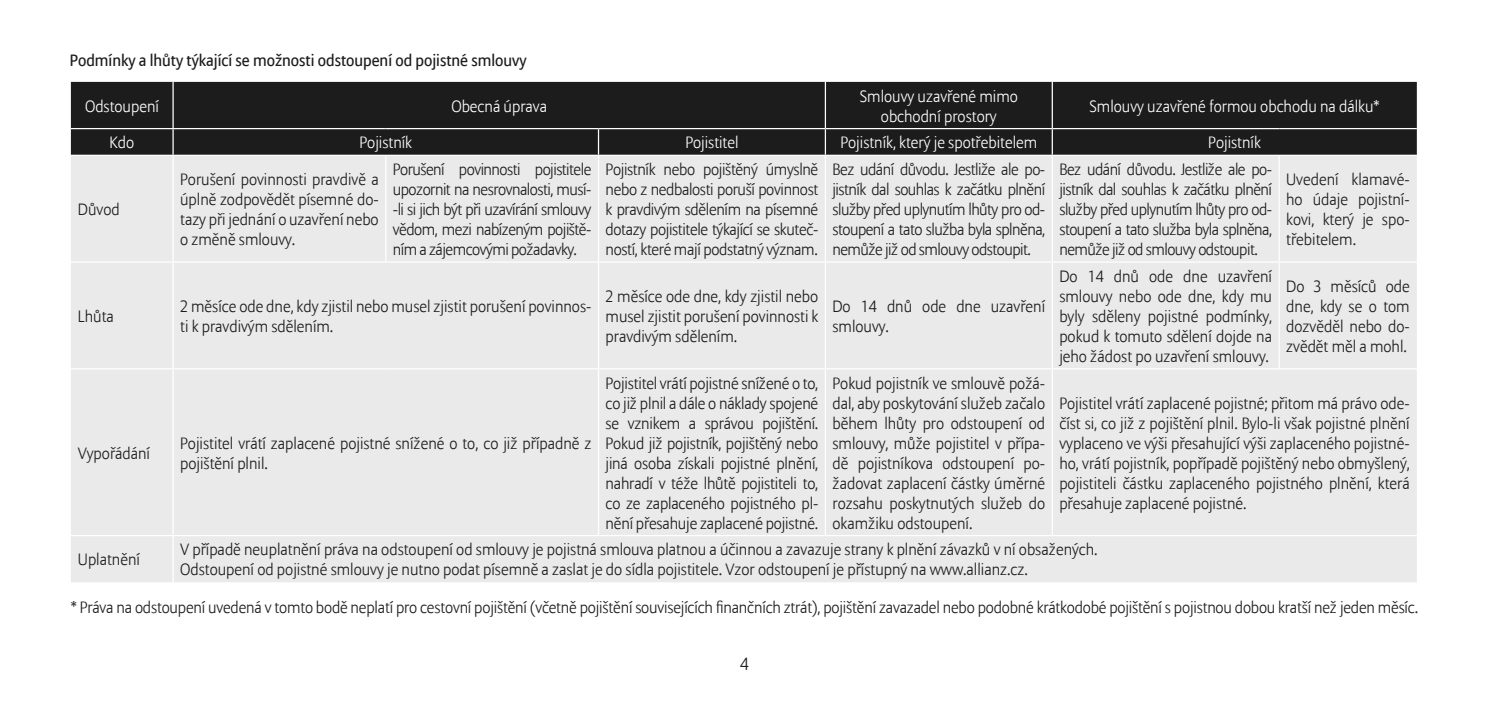
<style>
.page{position:relative;width:1489px;height:702px;background:#fff}
.page>*{position:absolute;margin:0;border:0;box-sizing:border-box;transform-origin:0 0}
.t1{font:300 17.5px "Allianz Sans";color:#1c1c1c}
.t2{font:300 16.25px/20px "Allianz Sans";color:#1c1c1c;text-align:justify}
.t3{font:300 16.25px/20px "Allianz Sans";color:#fff;text-align:center}
.t4{font:16.25px "Allianz Sans";color:#1c1c1c}
</style>
<div class="page">
<div style="left:71px;top:82px;width:1345px;height:73px;background:#1c1c1c"></div>
<div style="left:71px;top:156px;width:1345px;height:426px;background:#eaeaea"></div>
<hr style="left:172px;top:82px;width:2px;height:46px;background:#fff">
<hr style="left:824px;top:82px;width:2px;height:46px;background:#fff">
<hr style="left:1051px;top:82px;width:1px;height:46px;background:#fff">
<hr style="left:71px;top:128px;width:102px;height:1px;background:#fff">
<hr style="left:173px;top:128px;width:213px;height:1px;background:#fff">
<hr style="left:172px;top:129px;width:2px;height:26px;background:#fff">
<hr style="left:386px;top:128px;width:212px;height:1px;background:#fff">
<hr style="left:598px;top:128px;width:227px;height:1px;background:#fff">
<svg style="left:598px;top:129px;width:1px;height:26px"></svg>
<hr style="left:825px;top:128px;width:227px;height:1px;background:#fff">
<hr style="left:824px;top:129px;width:2px;height:26px;background:#fff">
<hr style="left:1052px;top:128px;width:227px;height:1px;background:#fff">
<svg style="left:1051px;top:129px;width:1px;height:26px"></svg>
<hr style="left:1279px;top:128px;width:137px;height:1px;background:#fff">
<hr style="left:172px;top:156px;width:2px;height:105px;background:#fff">
<hr style="left:385px;top:156px;width:1px;height:105px;background:#fff">
<hr style="left:598px;top:156px;width:1px;height:105px;background:#fff">
<hr style="left:824px;top:156px;width:2px;height:105px;background:#fff">
<hr style="left:1051px;top:156px;width:1px;height:105px;background:#fff">
<hr style="left:1278px;top:156px;width:1px;height:105px;background:#fff">
<hr style="left:71px;top:261px;width:102px;height:2px;background:#fff">
<hr style="left:173px;top:261px;width:213px;height:2px;background:#fff">
<hr style="left:172px;top:263px;width:2px;height:105px;background:#fff">
<hr style="left:386px;top:261px;width:212px;height:2px;background:#fff">
<hr style="left:598px;top:261px;width:227px;height:2px;background:#fff">
<hr style="left:598px;top:263px;width:1px;height:105px;background:#fff">
<hr style="left:825px;top:261px;width:227px;height:2px;background:#fff">
<hr style="left:824px;top:263px;width:2px;height:105px;background:#fff">
<hr style="left:1052px;top:261px;width:227px;height:2px;background:#fff">
<hr style="left:1051px;top:263px;width:1px;height:105px;background:#fff">
<hr style="left:1279px;top:261px;width:137px;height:2px;background:#fff">
<hr style="left:1278px;top:263px;width:1px;height:105px;background:#fff">
<hr style="left:71px;top:368px;width:102px;height:1px;background:#fff">
<hr style="left:173px;top:368px;width:213px;height:1px;background:#fff">
<hr style="left:172px;top:369px;width:2px;height:166px;background:#fff">
<hr style="left:386px;top:368px;width:212px;height:1px;background:#fff">
<hr style="left:598px;top:368px;width:227px;height:1px;background:#fff">
<hr style="left:598px;top:369px;width:1px;height:166px;background:#fff">
<hr style="left:825px;top:368px;width:227px;height:1px;background:#fff">
<hr style="left:824px;top:369px;width:2px;height:166px;background:#fff">
<hr style="left:1052px;top:368px;width:227px;height:1px;background:#fff">
<hr style="left:1051px;top:369px;width:1px;height:166px;background:#fff">
<hr style="left:1279px;top:368px;width:137px;height:1px;background:#fff">
<hr style="left:71px;top:535px;width:102px;height:1px;background:#fff">
<hr style="left:173px;top:535px;width:213px;height:1px;background:#fff">
<hr style="left:172px;top:536px;width:2px;height:46px;background:#fff">
<hr style="left:386px;top:535px;width:212px;height:1px;background:#fff">
<hr style="left:598px;top:535px;width:227px;height:1px;background:#fff">
<hr style="left:825px;top:535px;width:227px;height:1px;background:#fff">
<hr style="left:1052px;top:535px;width:227px;height:1px;background:#fff">
<hr style="left:1279px;top:535px;width:137px;height:1px;background:#fff">
<p class="t4" style="left:70px;top:50px;width:458px">Podmínky a lhůty týkající se možnosti odstoupení od pojistné smlouvy</p>
<p class="t3" style="left:85px;top:97px;width:75px">Odstoupení</p>
<p class="t3" style="left:451px;top:97px;width:97px">Obecná úprava</p>
<p class="t3" style="left:859px;top:87px;width:159px">Smlouvy uzavřené mimo obchodní prostory</p>
<p class="t3" style="left:1089px;top:97px;width:291px">Smlouvy uzavřené formou obchodu na dálku*</p>
<p class="t3" style="left:110px;top:133px;width:26px">Kdo</p>
<p class="t3" style="left:359px;top:133px;width:54px">Pojistník</p>
<p class="t3" style="left:685px;top:133px;width:55px">Pojistitel</p>
<p class="t3" style="left:840px;top:133px;width:198px">Pojistník, který je spotřebitelem</p>
<p class="t3" style="left:1208px;top:133px;width:54px">Pojistník</p>
<p class="t2" style="left:78px;top:200px;width:43px">Důvod</p>
<p class="t2" style="left:180px;top:170px;width:200px">Porušení povinnosti pravdivě a úplně zodpovědět písemné do&shy;tazy při jednání o uzavření nebo o změně smlouvy.</p>
<p class="t2" style="left:393px;top:160px;width:200px">Porušení povinnosti pojistitele upozornit na nesrovnalosti, musí--li si jich být při uzavírání smlouvy vědom, mezi nabízeným pojiště&shy;ním a zájemcovými požadavky.</p>
<p class="t2" style="left:605px;top:160px;width:214px">Pojistník nebo pojištěný úmyslně nebo z nedbalosti poruší povinnost k pravdivým sdělením na písemné dotazy pojistitele týkající se skuteč&shy;ností, které mají podstatný význam.</p>
<p class="t2" style="left:832px;top:160px;width:214px">Bez udání důvodu. Jestliže ale po&shy;jistník dal souhlas k začátku plnění služby před uplynutím lhůty pro od&shy;stoupení a tato služba byla splněna, nemůže již od smlouvy odstoupit.</p>
<p class="t2" style="left:1059px;top:160px;width:214px">Bez udání důvodu. Jestliže ale po&shy;jistník dal souhlas k začátku plnění služby před uplynutím lhůty pro od&shy;stoupení a tato služba byla splněna, nemůže již od smlouvy odstoupit.</p>
<p class="t2" style="left:1286px;top:170px;width:125px">Uvedení klamavé&shy;ho údaje pojistní&shy;kovi, který je spo&shy;třebitelem.</p>
<p class="t2" style="left:78px;top:307px;width:37px">Lhůta</p>
<p class="t2" style="left:180px;top:297px;width:413px">2 měsíce ode dne, kdy zjistil nebo musel zjistit porušení povinnos&shy;ti k pravdivým sdělením.</p>
<p class="t2" style="left:605px;top:287px;width:214px">2 měsíce ode dne, kdy zjistil nebo musel zjistit porušení povinnosti k pravdivým sdělením.</p>
<p class="t2" style="left:832px;top:297px;width:214px">Do 14 dnů ode dne uzavření smlouvy.</p>
<p class="t2" style="left:78px;top:443px;width:74px">Vypořádání</p>
<p class="t2" style="left:180px;top:433px;width:413px">Pojistitel vrátí zaplacené pojistné snížené o to, co již případně z pojištění plnil.</p>
<p class="t2" style="left:605px;top:373px;width:214px">Pojistitel vrátí pojistné snížené o to, co již plnil a dále o náklady spojené se vznikem a správou pojištění.<br>Pokud již pojistník, pojištěný nebo jiná osoba získali pojistné plnění, nahradí v téže lhůtě pojistiteli to, co ze zaplaceného pojistného pl&shy;nění přesahuje zaplacené pojistné.</p>
<p class="t2" style="left:832px;top:373px;width:214px">Pokud pojistník ve smlouvě požá&shy;dal, aby poskytování služeb začalo během lhůty pro odstoupení od smlouvy, může pojistitel v přípa&shy;dě pojistníkova odstoupení po&shy;žadovat zaplacení částky úměrné rozsahu poskytnutých služeb do okamžiku odstoupení.</p>
<p class="t2" style="left:1059px;top:267px;width:214px">Do 14 dnů ode dne uzavření smlouvy nebo ode dne, kdy mu byly sděleny pojistné podmínky, pokud k tomuto sdělení dojde na jeho žádost po uzavření smlouvy.</p>
<p class="t2" style="left:1286px;top:277px;width:125px">Do 3 měsíců ode dne, kdy se o tom dozvěděl nebo do&shy;zvědět měl a mohl.</p>
<p class="t2" style="left:1059px;top:393px;width:352px">Pojistitel vrátí zaplacené pojistné; přitom má právo ode&shy;číst si, co již z pojištění plnil. Bylo-li však pojistné plnění vyplaceno ve výši přesahující výši zaplaceného pojistné&shy;ho, vrátí pojistník, popřípadě pojištěný nebo obmyšlený, pojistiteli částku zaplaceného pojistného plnění, která přesahuje zaplacené pojistné.</p>
<p class="t2" style="left:78px;top:550px;width:63px">Uplatnění</p>
<p class="t2" style="left:180px;top:540px;width:918px">V případě neuplatnění práva na odstoupení od smlouvy je pojistná smlouva platnou a účinnou a zavazuje strany k plnění závazků v ní obsažených.<br>Odstoupení od pojistné smlouvy je nutno podat písemně a zaslat je do sídla pojistitele. Vzor odstoupení je přístupný na www.allianz.cz.</p>
<p class="t2" style="left:71px;top:597px;width:1348px">* Práva na odstoupení uvedená v tomto bodě neplatí pro cestovní pojištění (včetně pojištění souvisejících finančních ztrát), pojištění zavazadel nebo podobné krátkodobé pojištění s pojistnou dobou kratší než jeden měsíc.</p>
<p class="t1" style="left:740px;top:653px;width:10px">4</p>
</div>
